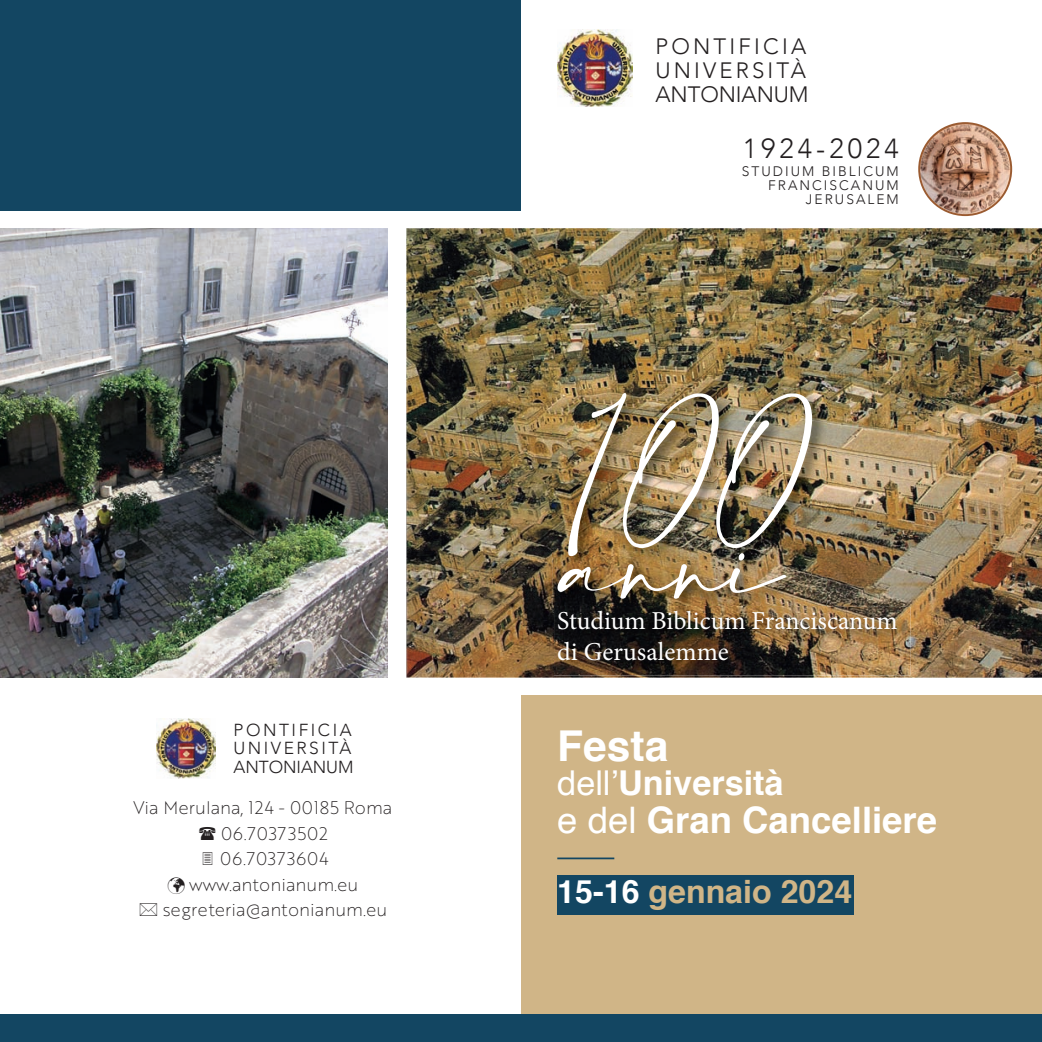
<style>
.page{position:relative;width:1042px;height:1042px;background:#fff}
.page>*{position:absolute;margin:0;border:0;box-sizing:border-box;transform-origin:0 0}
.t1{font:78.58px/94.3px "Amalfi Coast";color:#fff}
.t2{font:700 42.52px "Helvetica";color:#fff}
.t3{font:700 36.57px "Helvetica";color:#fff}
.t4{font:700 34.3px "Helvetica";color:#fff}
.t5{font:700 32.2px "Helvetica";color:#d0b587}
.t6{font:300 27.65px "Avenir";letter-spacing:.145em;color:#231f20}
.t7{font:25.9px/31px "Minion Pro";color:#fff}
.t8{font:300 22.22px/23.8px "Avenir";letter-spacing:.14em;color:#231f20;text-align:justify}
.t9{font:17.68px/25.6px "Brother 1816 Thin";letter-spacing:.04em;color:#231f20}
.t10{font:17.68px/25.6px "Brother 1816 Thin";color:#231f20}
.t11{font:300 17.32px/18.6px "Avenir";letter-spacing:.14em;color:#231f20;text-align:justify}
.t12{font:300 13.83px/13.8px "Avenir";letter-spacing:.145em;color:#231f20;text-align:right}
.s1{font-weight:400}
.s2{color:#fff}
</style>
<div class="page">
<div style="left:521px;top:695px;width:521px;height:347px;background:#d0b587"></div>
<img style="left:406px;top:228px;width:636px;height:450px">
<img style="left:557px;top:30px;width:75px;height:77px">
<img style="left:553px;top:389px;width:164px;height:224px">
<img style="left:717px;top:389px;width:110px;height:218px">
<img style="left:554px;top:607px;width:356px;height:68px">
<img style="left:554px;top:607px;width:273px;height:6px">
<img style="left:0;top:228px;width:387px;height:450px">
<img style="left:157px;top:718px;width:59px;height:60px">
<hr style="left:557px;top:857px;width:57px;height:2px;background:#134662">
<div style="left:557px;top:875px;width:296px;height:39px;background:#134662"></div>
<div style="left:0;top:0;width:521px;height:211px;background:#134662"></div>
<div style="left:0;top:1014px;width:1042px;height:28px;background:#134662"></div>
<img style="left:919px;top:123px;width:92px;height:92px;border-radius:46px">
<div style="left:918px;top:122px;width:94px;height:94px;border:2px solid #9a5b31;border-radius:50%"></div>
<p class="t11" style="left:234px;top:720px;width:121px">PONTIFICIA UNIVERSITÀ ANTONIANUM</p>
<p class="t9" style="left:221px;top:794px;width:173px;text-indent:-87px">Via Merulana, 124 - 00185 Roma<br>06.70373502</p>
<p class="t9" style="left:201px;top:845px;width:129px">✓ 06.70373604</p>
<p class="t10" style="left:163px;top:871px;width:226px">✓ www.antonianum.eu segreteria@antonianum.eu</p>
<p class="t8" style="left:655px;top:35px;width:155px">PONTIFICIA UNIVERSITÀ ANTONIANUM</p>
<h3 class="t6" style="left:743px;top:132px;width:157px">1924-2024</h3>
<p class="t12" style="left:742px;top:164px;width:158px">STUDIUM BIBLICUM<br>FRANCISCANUM<br>JERUSALEM</p>
<h1 class="t1" style="left:565px;top:427px;width:244px">100 anni</h1>
<h3 class="t7" style="left:557px;top:606px;width:342px">Studium Biblicum Franciscanum di Gerusalemme</h3>
<h2 class="t2" style="left:557px;top:711px;width:113px">Festa</h2>
<h3 class="t4" style="left:557px;top:755px;width:228px"><span class="s1">dell’</span>Università</h3>
<h3 class="t3" style="left:557px;top:790px;width:381px"><span class="s1">e del</span> Gran Cancelliere</h3>
<h3 class="t5" style="left:557px;top:866px;width:296px"><span class="s2">15-16</span> gennaio 2024</h3>
</div>
